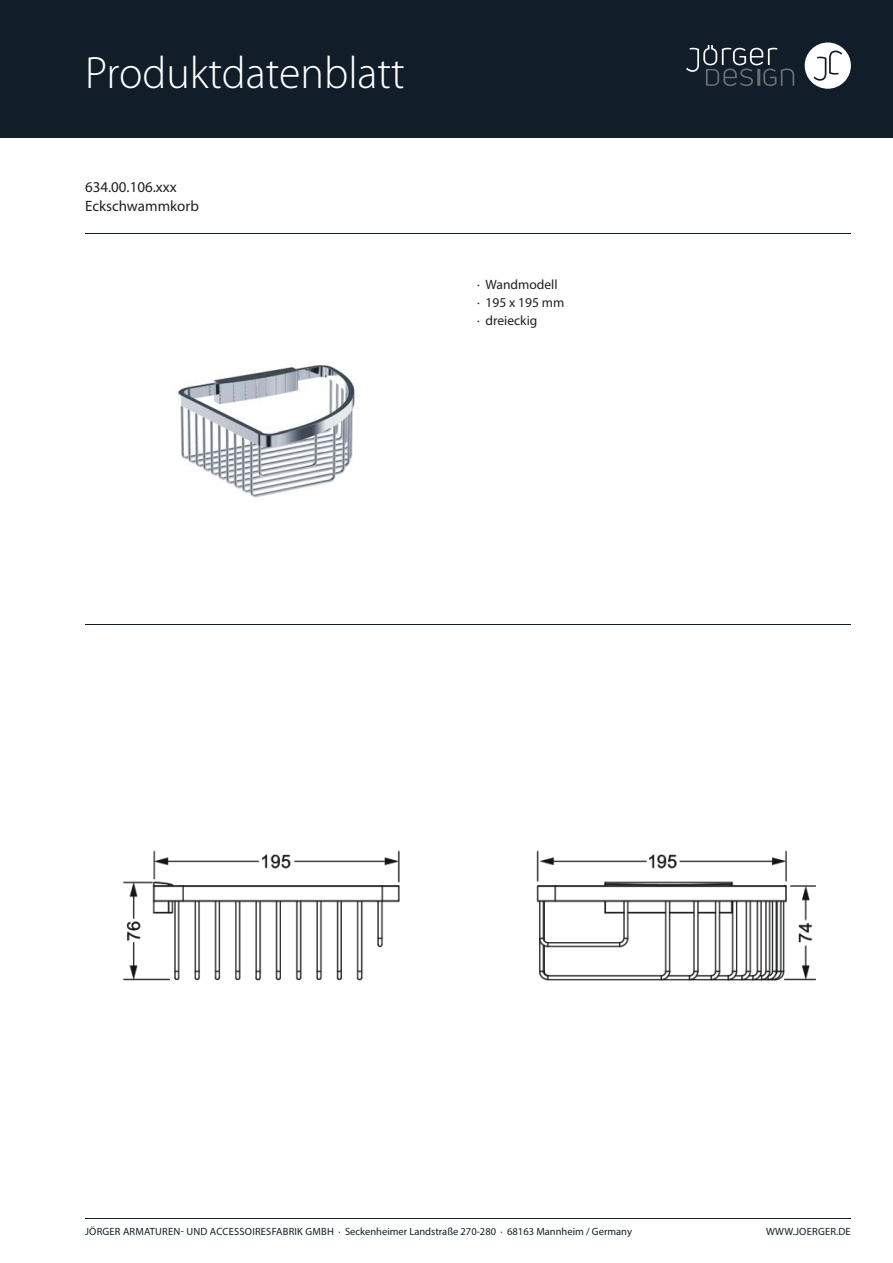
<style>
.page{position:relative;width:893px;height:1263px;background:#fff}
.page>*{position:absolute;margin:0;border:0;box-sizing:border-box;transform-origin:0 0}
.t1{font:100 45px "Myriad Set Pro";color:#fff}
.t2{font:15px "Myriad Pro";color:#231f20}
.t3{font:13.5px/18px "Myriad Pro";color:#231f20}
.t4{font:10.5px "Myriad Pro";letter-spacing:.005em;color:#111e29}
</style>
<div class="page">
<div style="left:0;top:0;width:893px;height:138px;background:#111e29"></div>
<div style="left:805px;top:43px;width:46px;height:46px;background:#fff;border-radius:50%"></div>
<svg style="left:814px;top:51px;width:28px;height:30px"></svg>
<svg style="left:686px;top:45px;width:108px;height:41px"></svg>
<hr style="left:85px;top:1218px;width:766px;height:1px;background:#111e29">
<hr style="left:85px;top:233px;width:766px;height:1px;background:#111e29">
<hr style="left:85px;top:624px;width:766px;height:1px;background:#111e29">
<img style="left:178px;top:365px;width:177px;height:133px">
<img style="left:122px;top:850px;width:694px;height:131px">
<h1 class="t1" style="left:85px;top:50px;width:321px">Produktdatenblatt</h1>
<h2 class="t2" style="left:85px;top:181px;width:93px">634.00.106.xxx</h2>
<h2 class="t2" style="left:85px;top:200px;width:115px">Eckschwammkorb</h2>
<p class="t3" style="left:477px;top:277px;width:89px">· Wandmodell<br>· 195 x 195 mm · dreieckig</p>
<p class="t4" style="left:85px;top:1228px;width:548px">JÖRGER ARMATUREN- UND ACCESSOIRESFABRIK GMBH · Seckenheimer Landstraße 270-280 · 68163 Mannheim / Germany</p>
<p class="t4" style="left:766px;top:1228px;width:86px">WWW.JOERGER.DE</p>
</div>
